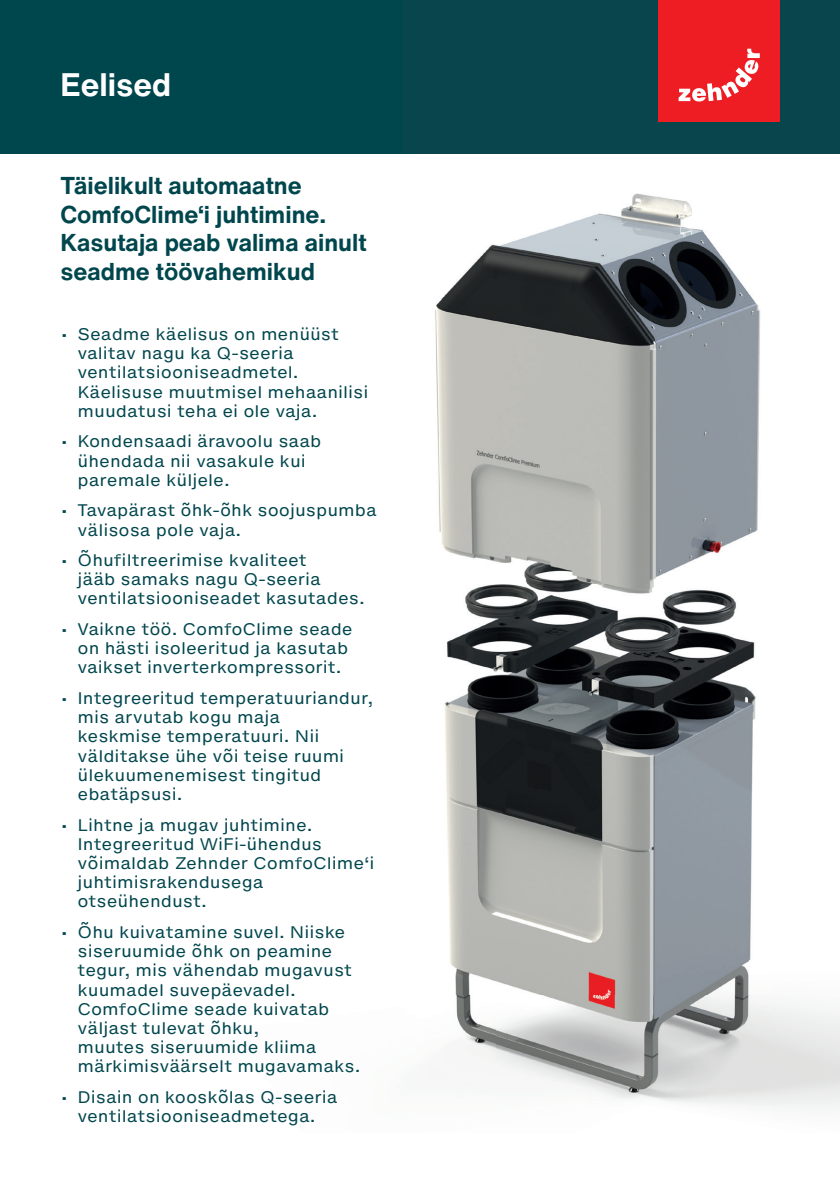
<style>
.page{position:relative;width:840px;height:1191px;background:#fff}
.page>*{position:absolute;margin:0;border:0;box-sizing:border-box;transform-origin:0 0}
.t1{font:700 32px "Helvetica Now Text";color:#fff}
.t2{font:700 24px/28.8px "Helvetica Now Text";color:#00464d}
.t3{font:16px/19.2px "Helvetica Now Micro";color:#00464d}
</style>
<div class="page">
<img style="left:435px;top:193px;width:404px;height:916px">
<div style="left:0;top:0;width:839px;height:153px;background:#08454c"></div>
<div style="left:0;top:0;width:403px;height:153px;background:#00464d"></div>
<div style="left:658px;top:0;width:121px;height:122px;background:#ee1d23"></div>
<svg style="left:678px;top:49px;width:81px;height:53px"></svg>
<h1 class="t1" style="left:60px;top:61px;width:112px">Eelised</h1>
<h2 class="t2" style="left:60px;top:170px;width:307px">Täielikult automaatne<br>ComfoClime‘i juhtimine.<br>Kasutaja peab valima ainult seadme töövahemikud</h2>
<p class="t3" style="left:77px;top:324px;width:292px;text-indent:-17px">• Seadme käelisus on menüüst valitav nagu ka Q-seeria ventilatsiooniseadmetel.<br>Käelisuse muutmisel mehaanilisi muudatusi teha ei ole vaja.</p>
<p class="t3" style="left:77px;top:431px;width:245px;text-indent:-17px">• Kondensaadi äravoolu saab ühendada nii vasakule kui paremale küljele.</p>
<p class="t3" style="left:77px;top:500px;width:301px;text-indent:-17px">• Tavapärast õhk-õhk soojuspumba välisosa pole vaja.</p>
<p class="t3" style="left:77px;top:550px;width:288px;text-indent:-17px">• Õhufiltreerimise kvaliteet<br>jääb samaks nagu Q-seeria ventilatsiooniseadet kasutades.</p>
<p class="t3" style="left:77px;top:619px;width:276px;text-indent:-17px">• Vaikne töö. ComfoClime seade on hästi isoleeritud ja kasutab vaikset inverterkompressorit.</p>
<p class="t3" style="left:77px;top:688px;width:297px;text-indent:-17px">• Integreeritud temperatuuriandur, mis arvutab kogu maja<br>keskmise temperatuuri. Nii välditakse ühe või teise ruumi ülekuumenemisest tingitud ebatäpsusi.</p>
<p class="t3" style="left:77px;top:814px;width:298px;text-indent:-17px">• Lihtne ja mugav juhtimine.<br>Integreeritud WiFi-ühendus võimaldab Zehnder ComfoClime‘i juhtimisrakendusega otseühendust.</p>
<p class="t3" style="left:77px;top:922px;width:284px;text-indent:-17px">• Õhu kuivatamine suvel. Niiske siseruumide õhk on peamine tegur, mis vähendab mugavust kuumadel suvepäevadel.<br>ComfoClime seade kuivatab väljast tulevat õhku,<br>muutes siseruumide kliima märkimisväärselt mugavamaks.</p>
<p class="t3" style="left:60px;top:1087px;width:278px;text-align:center">• Disain on kooskõlas Q-seeria ventilatsiooniseadmetega.</p>
</div>
